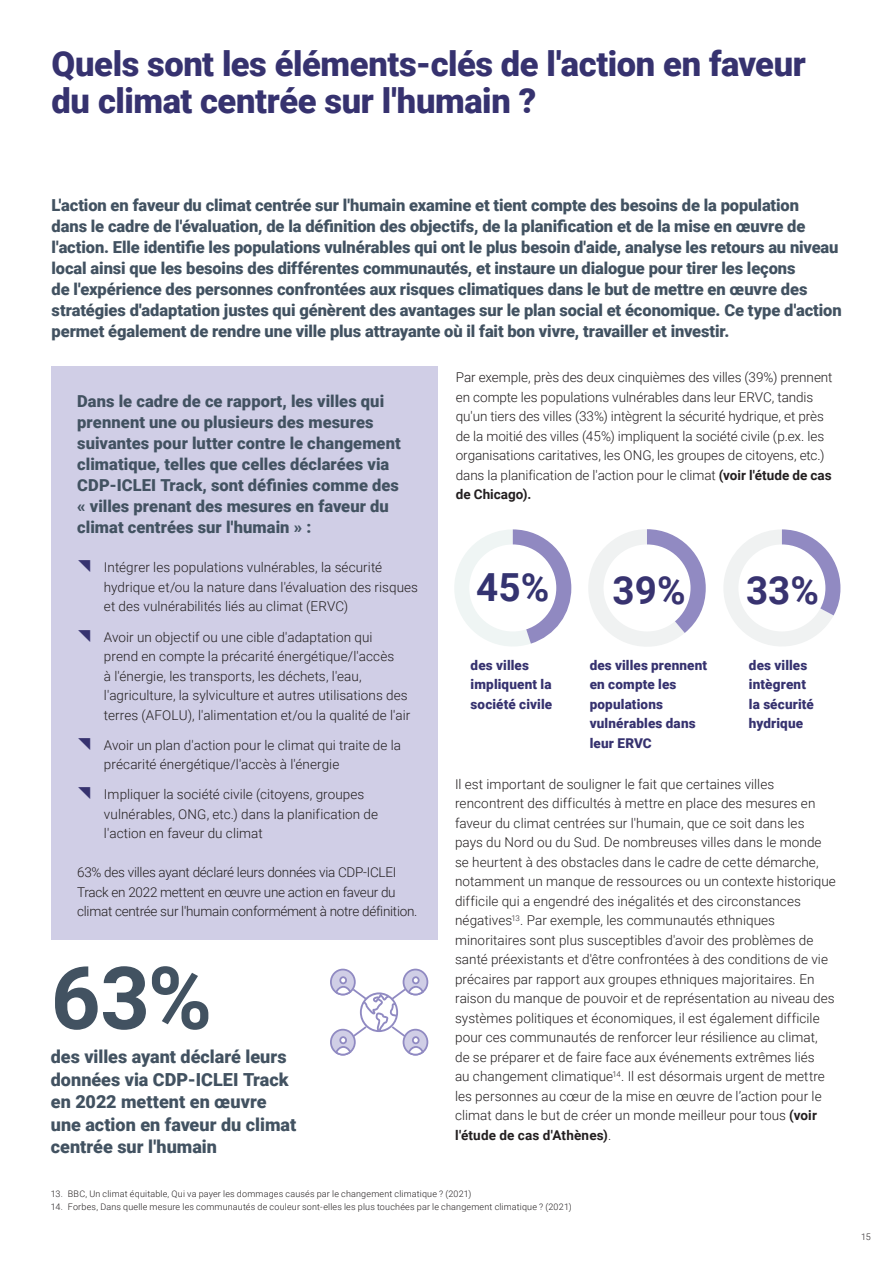
<style>
.page{position:relative;width:893px;height:1263px;background:#fff}
.page>*{position:absolute;margin:0;border:0;box-sizing:border-box;transform-origin:0 0}
.t1{font:700 87px "Roboto";color:#425261}
.t2{font:700 38.7px "Roboto";color:#383370}
.t3{font:700 38.7px "Roboto";color:#343370}
.t4{font:900 34.5px/37.5px "Roboto";letter-spacing:-.01em;color:#36326f}
.t5{font:900 18px/22.5px "Roboto";color:#425261}
.Lead{font:900 16.5px/21px "Roboto";letter-spacing:-.005em;color:#425261}
.Body{font:300 13.5px/19.5px "Roboto";letter-spacing:.005em;color:#231f20}
.Bullet{font:300 13.5px/19.5px "Roboto";letter-spacing:.005em;color:#231f20}
.Body-2{font:300 13.5px/19.5px "Roboto";letter-spacing:-.02em;color:#231f20}
.Body-3{font:900 13.5px/19.5px "Roboto";letter-spacing:.01em;color:#36326f}
.Footnote{font:300 9px "Roboto";letter-spacing:.02em;color:#231f20}
.s1{font-weight:700}
</style>
<div class="page">
<div style="left:51px;top:367px;width:387px;height:573px;background:#d0cee6"></div>
<svg style="left:588px;top:529px;width:118px;height:118px"></svg>
<div style="left:603px;top:544px;width:87px;height:87px;background:#fff;border-radius:50%"></div>
<svg style="left:724px;top:529px;width:116px;height:117px"></svg>
<div style="left:738px;top:544px;width:87px;height:87px;background:#fff;border-radius:50%"></div>
<svg style="left:403px;top:969px;width:24px;height:25px"></svg>
<div style="left:403px;top:969px;width:25px;height:26px;border:2px solid #908ac2;border-radius:50%"></div>
<div style="left:412px;top:976px;width:8px;height:8px;border:2px solid #908ac2;border-radius:50%"></div>
<div style="left:403px;top:1029px;width:25px;height:26px;border:2px solid #908ac2;border-radius:50%"></div>
<svg style="left:331px;top:969px;width:24px;height:25px"></svg>
<div style="left:330px;top:969px;width:26px;height:26px;border:2px solid #908ac2;border-radius:50%"></div>
<div style="left:339px;top:976px;width:8px;height:8px;border:2px solid #908ac2;border-radius:50%"></div>
<svg style="left:331px;top:1030px;width:24px;height:24px"></svg>
<div style="left:330px;top:1029px;width:26px;height:26px;border:2px solid #908ac2;border-radius:50%"></div>
<svg style="left:334px;top:977px;width:91px;height:79px"></svg>
<div style="left:339px;top:1036px;width:8px;height:8px;border:2px solid #908ac2;border-radius:50%"></div>
<svg style="left:454px;top:529px;width:117px;height:117px"></svg>
<div style="left:469px;top:544px;width:87px;height:87px;background:#fff;border-radius:50%"></div>
<h1 class="t4" style="left:52px;top:43px;width:756px">Quels sont les éléments-clés de l'action en faveur du climat centrée sur l'humain ?</h1>
<p class="Lead" style="left:52px;top:194px;width:792px">L'action en faveur du climat centrée sur l'humain examine et tient compte des besoins de la population<br>dans le cadre de l'évaluation, de la définition des objectifs, de la planification et de la mise en œuvre de l'action. Elle identifie les populations vulnérables qui ont le plus besoin d'aide, analyse les retours au niveau local ainsi que les besoins des différentes communautés, et instaure un dialogue pour tirer les leçons<br>de l'expérience des personnes confrontées aux risques climatiques dans le but de mettre en œuvre des stratégies d'adaptation justes qui génèrent des avantages sur le plan social et économique. Ce type d'action permet également de rendre une ville plus attrayante où il fait bon vivre, travailler et investir.</p>
<p class="Lead" style="left:77px;top:390px;width:325px">Dans le cadre de ce rapport, les villes qui prennent une ou plusieurs des mesures suivantes pour lutter contre le changement climatique, telles que celles déclarées via CDP-ICLEI Track, sont définies comme des « villes prenant des mesures en faveur du climat centrées sur l'humain » :</p>
<p class="Bullet" style="left:104px;top:557px;width:316px">Intégrer les populations vulnérables, la sécurité hydrique et/ou la nature dans l'évaluation des risques et des vulnérabilités liés au climat (ERVC)</p>
<p class="Bullet" style="left:104px;top:626px;width:308px">Avoir un objectif ou une cible d'adaptation qui<br>prend en compte la précarité énergétique/l'accès<br>à l'énergie, les transports, les déchets, l'eau, l'agriculture, la sylviculture et autres utilisations des terres (AFOLU), l'alimentation et/ou la qualité de l'air</p>
<p class="Bullet" style="left:104px;top:735px;width:299px">Avoir un plan d'action pour le climat qui traite de la précarité énergétique/l'accès à l'énergie</p>
<p class="Bullet" style="left:104px;top:784px;width:276px">Impliquer la société civile (citoyens, groupes vulnérables, ONG, etc.) dans la planification de l'action en faveur du climat</p>
<p class="Body-2" style="left:77px;top:862px;width:342px">63% des villes ayant déclaré leurs données via CDP-ICLEI<br>Track en 2022 mettent en œuvre une action en faveur du climat centrée sur l'humain conformément à notre définition.</p>
<h2 class="t1" style="left:51px;top:937px;width:163px">63%</h2>
<h3 class="t5" style="left:51px;top:1045px;width:247px">des villes ayant déclaré leurs données via CDP-ICLEI Track en 2022 mettent en œuvre une action en faveur du climat centrée sur l'humain</h3>
<p class="Body" style="left:456px;top:367px;width:378px">Par exemple, près des deux cinquièmes des villes (39%) prennent en compte les populations vulnérables dans leur ERVC, tandis qu'un tiers des villes (33%) intègrent la sécurité hydrique, et près de la moitié des villes (45%) impliquent la société civile (p.ex. les organisations caritatives, les ONG, les groupes de citoyens, etc.) dans la planification de l'action pour le climat <span class="s1">(voir l'étude de cas de Chicago).</span></p>
<h2 class="t3" style="left:476px;top:560px;width:75px">45%</h2>
<h2 class="t2" style="left:613px;top:563px;width:75px">39%</h2>
<h2 class="t2" style="left:746px;top:563px;width:75px">33%</h2>
<p class="Body-3" style="left:471px;top:655px;width:83px">des villes impliquent la société civile</p>
<p class="Body-3" style="left:590px;top:655px;width:119px">des villes prennent en compte les populations vulnérables dans leur ERVC</p>
<p class="Body-3" style="left:749px;top:655px;width:66px">des villes intègrent la sécurité hydrique</p>
<p class="Body" style="left:455px;top:773px;width:382px">Il est important de souligner le fait que certaines villes rencontrent des difficultés à mettre en place des mesures en faveur du climat centrées sur l'humain, que ce soit dans les<br>pays du Nord ou du Sud. De nombreuses villes dans le monde se heurtent à des obstacles dans le cadre de cette démarche, notamment un manque de ressources ou un contexte historique difficile qui a engendré des inégalités et des circonstances négatives<sup>13</sup>. Par exemple, les communautés ethniques minoritaires sont plus susceptibles d'avoir des problèmes de santé préexistants et d'être confrontées à des conditions de vie précaires par rapport aux groupes ethniques majoritaires. En raison du manque de pouvoir et de représentation au niveau des systèmes politiques et économiques, il est également difficile pour ces communautés de renforcer leur résilience au climat,<br>de se préparer et de faire face aux événements extrêmes liés<br>au changement climatique<sup>14</sup>. Il est désormais urgent de mettre les personnes au cœur de la mise en œuvre de l’action pour le climat dans le but de créer un monde meilleur pour tous <span class="s1">(voir l'étude de cas d'Athènes)</span>.</p>
<p class="Footnote" style="left:51px;top:1187px;width:422px">13. BBC, Un climat équitable, Qui va payer les dommages causés par le changement climatique ? (2021)</p>
<p class="Footnote" style="left:51px;top:1200px;width:522px">14. Forbes, Dans quelle mesure les communautés de couleur sont-elles les plus touchées par le changement climatique ? (2021)</p>
<p class="Footnote" style="left:861px;top:1230px;width:11px">15</p>
</div>
